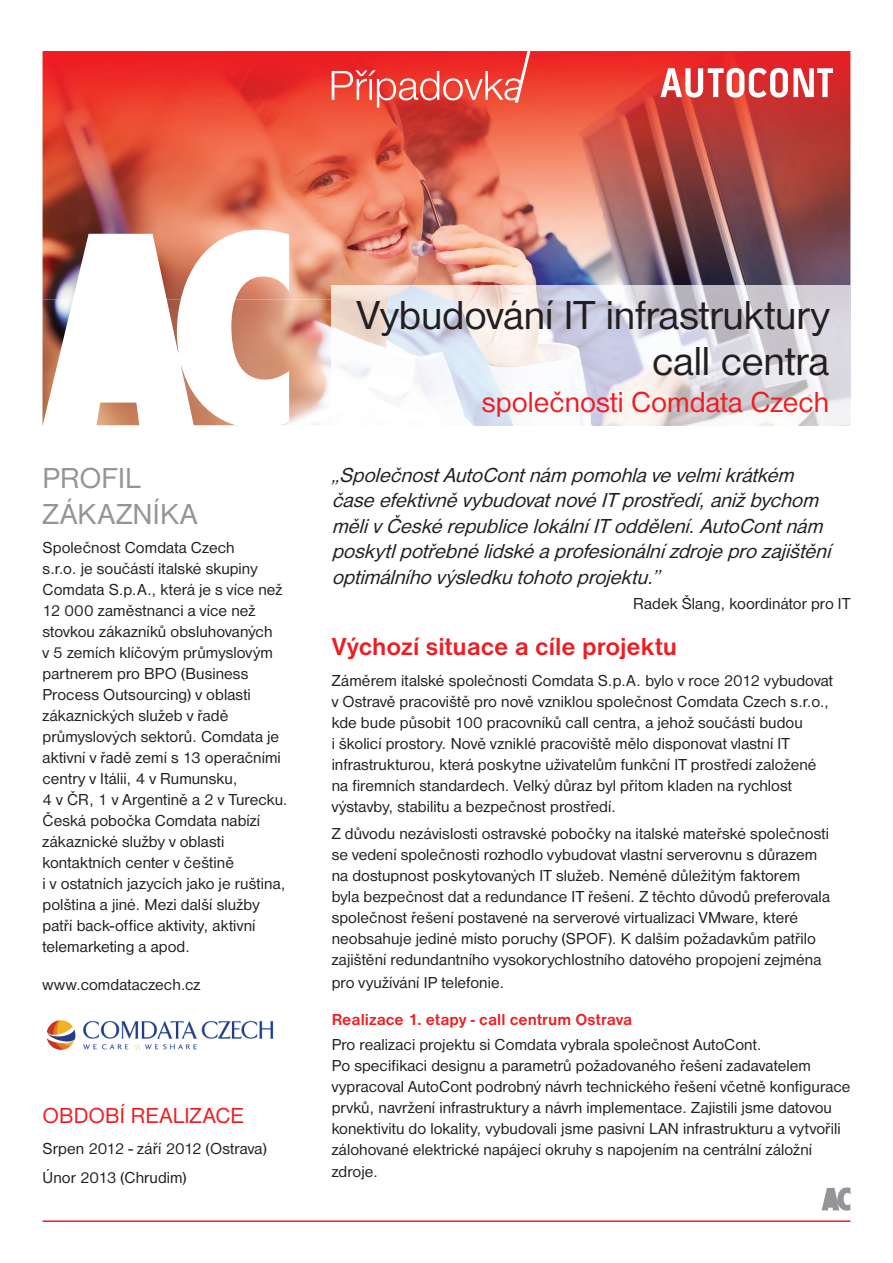
<style>
.page{position:relative;width:893px;height:1263px;background:#fff}
.page>*{position:absolute;margin:0;border:0;box-sizing:border-box;transform-origin:0 0}
.t1{font:42px/45.9px "Nimbus Sans DOT";letter-spacing:-.005em;color:#231f20;text-align:right}
.t2{font:30px "Nimbus Sans DOT";color:#ee1d23}
.t3{font:30px/36px "Nimbus Sans DOT";letter-spacing:.01em;color:#939598}
.t4{font:700 25.5px "Nimbus Sans DOT";color:#ee1d23}
.t5{font:22.5px "Nimbus Sans DOT";letter-spacing:.015em;color:#ee1d23}
.t6{font:italic 21px/25.5px "Nimbus Sans DOT";letter-spacing:.005em;color:#231f20}
.t7{font:16.5px/21px "Nimbus Sans DOT";letter-spacing:.005em;color:#231f20}
.t8{font:700 16.5px "Nimbus Sans DOT";letter-spacing:.005em;color:#ee1d23}
</style>
<div class="page">
<img style="left:43px;top:51px;width:807px;height:248px">
<svg style="left:660px;top:68px;width:173px;height:30px"></svg>
<img style="left:332px;top:285px;width:518px;height:140px">
<svg style="left:43px;top:229px;width:246px;height:197px"></svg>
<svg style="left:332px;top:51px;width:198px;height:57px;background:#ed4c46"></svg>
<svg style="left:822px;top:1187px;width:28px;height:24px"></svg>
<hr style="left:43px;top:1220px;width:807px;height:2px;background:#ee1d23">
<img style="left:46px;top:1020px;width:228px;height:31px">
<h2 class="t3" style="left:43px;top:462px;width:156px">PROFIL<br>ZÁKAZNÍKA</h2>
<p class="t7" style="left:43px;top:538px;width:247px">Společnost Comdata Czech<br>s.r.o. je součástí italské skupiny<br>Comdata S.p.A., která je s více než<br>12 000 zaměstnanci a více než stovkou zákazníků obsluhovaných<br>v 5 zemích klíčovým průmyslovým partnerem pro BPO (Business<br>Process Outsourcing) v oblasti zákaznických služeb v řadě průmyslových sektorů. Comdata je aktivní v řadě zemí s 13 operačními centry v Itálii, 4 v Rumunsku,<br>4 v ČR, 1 v Argentině a 2 v Turecku.<br>Česká pobočka Comdata nabízí zákaznické služby v oblasti kontaktních center v češtině<br>i v ostatních jazycích jako je ruština, polština a jiné. Mezi další služby patří back-office aktivity, aktivní telemarketing a apod.</p>
<p class="t7" style="left:43px;top:975px;width:160px">www.comdataczech.cz</p>
<h3 class="t5" style="left:43px;top:1107px;width:203px">OBDOBÍ REALIZACE</h3>
<p class="t7" style="left:43px;top:1135px;width:226px;line-height:29px">Srpen 2012 - září 2012 (Ostrava)<br>Únor 2013 (Chrudim)</p>
<h1 class="t1" style="left:357px;top:295px;width:474px">Vybudování IT infrastruktury call centra</h1>
<h2 class="t2" style="left:482px;top:392px;width:349px">společnosti Comdata Czech</h2>
<p class="t6" style="left:332px;top:464px;width:501px">„SpolečnostAutoContnám pomohla ve velmikrátkém čase efektivně vybudovatnové IT prostředí,anižbychom mělivČeské republice lokální IT oddělení.AutoContnám poskytlpotřebné lidské a profesionální zdroje pro zajištění optimálního výsledku tohoto projektu.”</p>
<p class="t7" style="left:633px;top:594px;width:219px">Radek Šlang, koordinátor pro IT</p>
<h3 class="t4" style="left:332px;top:637px;width:347px">Výchozí situace a cíle projektu</h3>
<p class="t7" style="left:332px;top:671px;width:503px">Záměrem italské společnosti Comdata S.p.A. bylo v roce 2012 vybudovat v Ostravě pracoviště pro nově vzniklou společnost Comdata Czech s.r.o., kde bude působit 100 pracovníků call centra, a jehož součástí budou<br>i školicí prostory. Nově vzniklé pracoviště mělo disponovat vlastní IT infrastrukturou, která poskytne uživatelům funkční IT prostředí založené na firemních standardech. Velký důraz byl přitom kladen na rychlost výstavby, stabilitu a bezpečnost prostředí.</p>
<p class="t7" style="left:332px;top:824px;width:500px">Z důvodu nezávislosti ostravské pobočky na italské mateřské společnosti se vedení společnosti rozhodlo vybudovat vlastní serverovnu s důrazem na dostupnost poskytovaných IT služeb. Neméně důležitým faktorem byla bezpečnost dat a redundance IT řešení. Z těchto důvodů preferovala společnost řešení postavené na serverové virtualizaci VMware, které neobsahuje jediné místo poruchy (SPOF). K dalším požadavkům patřilo zajištění redundantního vysokorychlostního datového propojení zejména</p>
<p class="t7" style="left:332px;top:973px;width:174px">pro využívání IP telefonie.</p>
<p class="t8" style="left:332px;top:1013px;width:302px">Realizace 1. etapy - call centrum Ostrava</p>
<p class="t7" style="left:332px;top:1035px;width:520px">Pro realizaci projektu si Comdata vybrala společnost AutoCont.<br>Po specifikaci designu a parametrů požadovaného řešení zadavatelem vypracoval AutoCont podrobný návrh technického řešení včetně konfigurace prvků, navržení infrastruktury a návrh implementace. Zajistili jsme datovou konektivitu do lokality, vybudovali jsme pasivní LAN infrastrukturu a vytvořili zálohované elektrické napájecí okruhy s napojením na centrální záložní</p>
<p class="t7" style="left:332px;top:1162px;width:48px">zdroje.</p>
</div>
